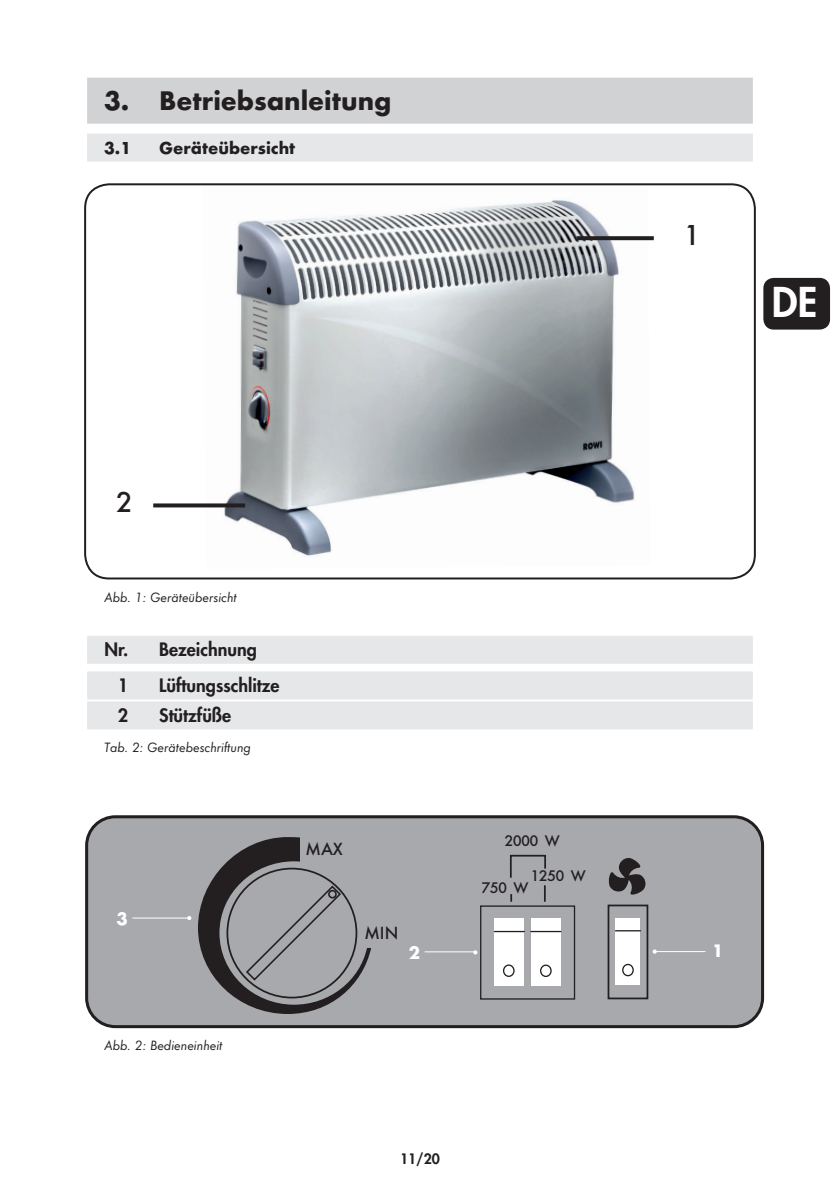
<style>
.page{position:relative;width:840px;height:1191px;background:#fff}
.page>*{position:absolute;margin:0;border:0;box-sizing:border-box;transform-origin:0 0}
.t1{font:800 40px "Futura";color:#fff}
.t2{font:500 30px "Futura T";color:#231f20}
.t3{font:700 28px "Futura T";color:#231f20}
.t4{font:700 18.8px "Futura T";color:#fff}
.t5{font:500 18.2px "Futura T";color:#231f20}
.t6{font:800 18px/35.6px "Futura";color:#231f20}
.t7{font:700 18px "Futura T";color:#231f20}
.t8{font:500 16px "Futura T";letter-spacing:-.05em;color:#231f20}
.t9{font:italic 14px "Futura T";color:#231f20}
.t10{font:800 14px "Futura";color:#231f20}
</style>
<div class="page">
<div style="left:87px;top:78px;width:665px;height:46px;background:#d1d2d4"></div>
<div style="left:87px;top:134px;width:665px;height:28px;background:#e6e7e9"></div>
<div style="left:87px;top:636px;width:665px;height:28px;background:#e6e7e9"></div>
<div style="left:87px;top:671px;width:665px;height:28px;background:#e6e7e9"></div>
<div style="left:87px;top:701px;width:665px;height:28px;background:#e6e7e9"></div>
<img style="left:202px;top:200px;width:448px;height:356px">
<div style="left:84px;top:183px;width:671px;height:396px;border:2px solid #231f20;border-radius:24px"></div>
<div style="left:87px;top:816px;width:675px;height:210px;background:#a8a9ad;border-radius:29px"></div>
<div style="left:85px;top:815px;width:678px;height:213px;border:3px solid #231f20;border-radius:29px"></div>
<svg style="left:424px;top:854px;width:122px;height:101px"></svg>
<svg style="left:198px;top:837px;width:173px;height:177px"></svg>
<div style="left:480px;top:905px;width:95px;height:94px;border:1px solid #231f20"></div>
<div style="left:494px;top:918px;width:30px;height:68px;background:#fff"></div>
<div style="left:530px;top:918px;width:30px;height:68px;background:#fff"></div>
<hr style="left:530px;top:931px;width:30px;height:1px;background:#231f20">
<hr style="left:494px;top:931px;width:30px;height:1px;background:#231f20">
<svg style="left:503px;top:963px;width:49px;height:14px"></svg>
<div style="left:607px;top:904px;width:41px;height:95px;border:2px solid #231f20"></div>
<div style="left:615px;top:918px;width:25px;height:67px;background:#fff"></div>
<svg style="left:615px;top:930px;width:26px;height:47px"></svg>
<svg style="left:608px;top:858px;width:38px;height:37px"></svg>
<hr style="left:654px;top:951px;width:51px;height:1px;background:#fff">
<hr style="left:132px;top:917px;width:57px;height:1px;background:#fff">
<svg style="left:187px;top:916px;width:4px;height:4px"></svg>
<hr style="left:424px;top:951px;width:51px;height:1px;background:#fff">
<svg style="left:473px;top:950px;width:4px;height:4px"></svg>
<div style="left:765px;top:280px;width:62px;height:47px;background:#231f20;border-radius:9px"></div>
<div style="left:763px;top:278px;width:66px;height:51px;border:4px solid #231f20;border-radius:9px"></div>
<svg style="left:576px;top:236px;width:77px;height:4px"></svg>
<svg style="left:153px;top:503px;width:92px;height:4px"></svg>
<h3 class="t3" style="left:104px;top:84px;width:288px">3. Betriebsanleitung</h3>
<p class="t7" style="left:104px;top:137px;width:29px">3.1</p>
<p class="t7" style="left:159px;top:137px;width:137px">Geräteübersicht</p>
<h2 class="t2" style="left:116px;top:485px;width:19px">2</h2>
<p class="t9" style="left:104px;top:589px;width:134px">Abb. 1: Geräteübersicht</p>
<p class="t6" style="left:118px;top:631px;width:140px;text-indent:-13px">Nr. Bezeichnung<br>1</p>
<p class="t6" style="left:159px;top:667px;width:122px">Lüftungsschlitze</p>
<p class="t6" style="left:118px;top:697px;width:12px">2</p>
<p class="t6" style="left:159px;top:697px;width:73px">Stützfüße</p>
<p class="t9" style="left:104px;top:738px;width:148px">Tab. 2: Gerätebeschriftung</p>
<h3 class="t4" style="left:116px;top:907px;width:13px">3</h3>
<p class="t9" style="left:104px;top:1036px;width:120px">Abb. 2: Bedieneinheit</p>
<h3 class="t5" style="left:305px;top:838px;width:39px">MAX</h3>
<h3 class="t5" style="left:364px;top:922px;width:35px">MIN</h3>
<h3 class="t4" style="left:408px;top:941px;width:13px">2</h3>
<p class="t10" style="left:400px;top:1149px;width:41px">11/20</p>
<p class="t8" style="left:504px;top:831px;width:57px">2000 W</p>
<p class="t8" style="left:530px;top:866px;width:57px">1250 W</p>
<p class="t8" style="left:481px;top:878px;width:49px">750 W</p>
<h2 class="t2" style="left:683px;top:218px;width:19px">1</h2>
<h1 class="t1" style="left:771px;top:275px;width:47px">DE</h1>
<h3 class="t4" style="left:711px;top:939px;width:13px">1</h3>
</div>
